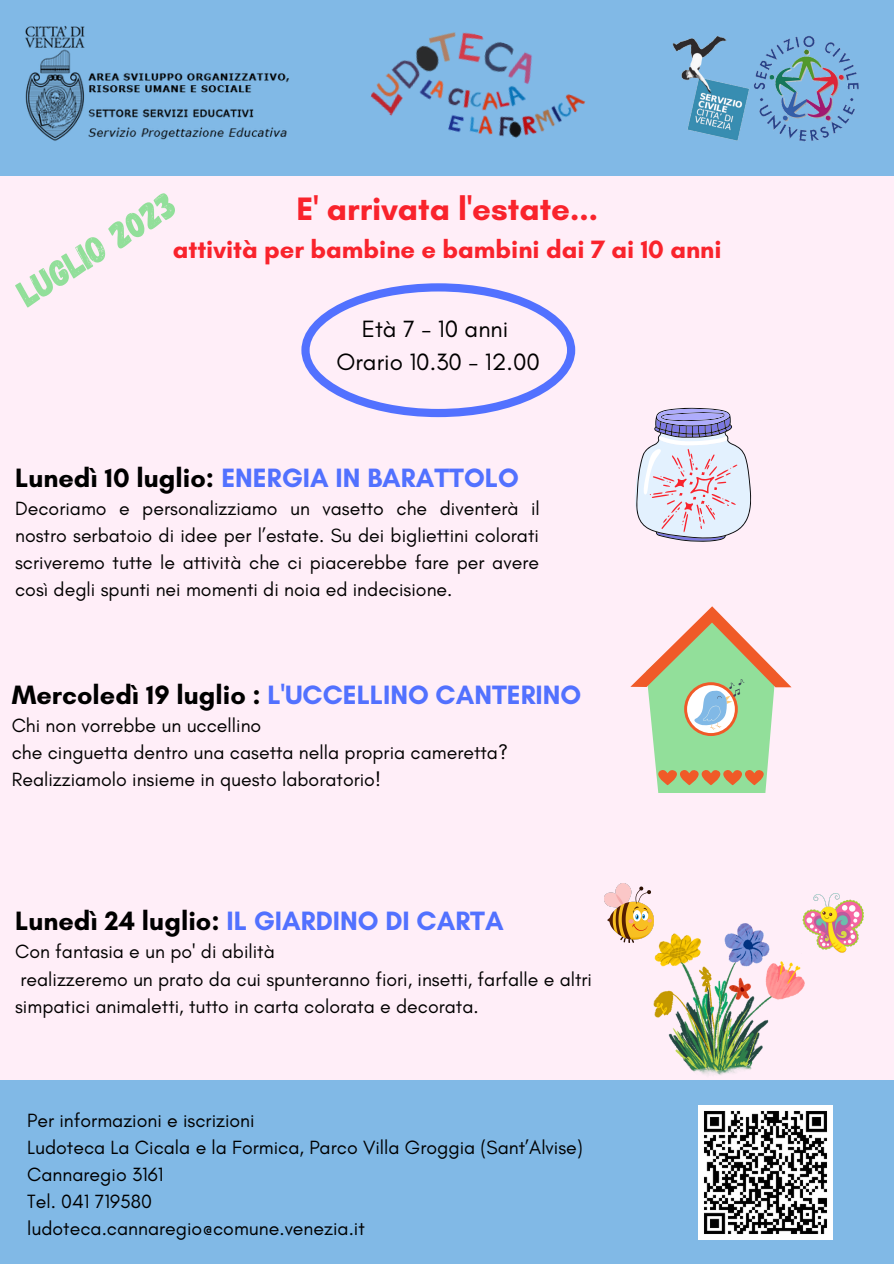
<style>
.page{position:relative;width:894px;height:1264px;background:#fff}
.page>*{position:absolute;margin:0;border:0;box-sizing:border-box;transform-origin:0 0}
.t1{font:36.75px "Gagalin";color:#92df9a}
.t2{font:700 33px "Glacial Indifference";color:#f9232c}
.t3{font:700 27px "Glacial Indifference";color:#5271ff}
.t4{font:700 25.5px "Glacial Indifference";color:#f9232c}
.t5{font:24px "Glacial Indifference";color:#000}
.t6{font:19.5px/27px "Glacial Indifference";color:#000}
.s1{color:#000}
</style>
<div class="page">
<div style="left:0;top:0;width:893px;height:1263px;background:#ffeef8"></div>
<div style="left:0;top:1080px;width:893px;height:183px;background:#81b9e6"></div>
<img style="left:698px;top:1105px;width:134px;height:134px">
<div style="left:0;top:0;width:893px;height:176px;background:#81b9e6"></div>
<img style="left:371px;top:32px;width:215px;height:106px">
<img style="left:25px;top:26px;width:264px;height:115px">
<img style="left:672px;top:36px;width:186px;height:106px">
<svg style="left:301px;top:283px;width:274px;height:134px"></svg>
<svg style="left:635px;top:408px;width:116px;height:134px"></svg>
<svg style="left:630px;top:606px;width:161px;height:186px"></svg>
<img style="left:802px;top:893px;width:61px;height:60px">
<img style="left:604px;top:883px;width:49px;height:59px">
<img style="left:653px;top:923px;width:151px;height:152px">
<p class="t1" style="left:8px;top:276px;width:181px;rotate:-32deg">LUGLIO 2023</p>
<p class="t2" style="left:296px;top:188px;width:303px">E' arrivata l'estate...</p>
<p class="t4" style="left:173px;top:234px;width:550px">attività per bambine e bambini dai 7 ai 10 anni</p>
<p class="t5" style="left:361px;top:314px;width:148px">Età 7 - 10 anni</p>
<p class="t5" style="left:336px;top:347px;width:205px">Orario 10.30 - 12.00</p>
<p class="t3" style="left:15px;top:461px;width:505px"><span class="s1">Lunedì 10 luglio:</span> ENERGIA IN BARATTOLO</p>
<p class="t6" style="left:15px;top:495px;width:526px;text-align:justify">Decoriamo e personalizziamo un vasetto che diventerà il nostro serbatoio di idee per l’estate. Su dei bigliettini colorati scriveremo tutte le attività che ci piacerebbe fare per avere così degli spunti nei momenti di noia ed indecisione.</p>
<p class="t3" style="left:12px;top:678px;width:571px"><span class="s1">Mercoledì 19 luglio :</span> L'UCCELLINO CANTERINO</p>
<p class="t6" style="left:12px;top:712px;width:251px">Chi non vorrebbe un uccellino</p>
<p class="t6" style="left:12px;top:739px;width:497px">che cinguetta dentro una casetta nella propria cameretta?</p>
<p class="t6" style="left:12px;top:766px;width:370px">Realizziamolo insieme in questo laboratorio!</p>
<p class="t3" style="left:15px;top:904px;width:490px"><span class="s1">Lunedì 24 luglio:</span> IL GIARDINO DI CARTA</p>
<p class="t6" style="left:15px;top:938px;width:261px">Con fantasia e un po' di abilità</p>
<p class="t6" style="left:15px;top:965px;width:578px">realizzeremo un prato da cui spunteranno fiori, insetti, farfalle e altri simpatici animaletti, tutto in carta colorata e decorata.</p>
<p class="t6" style="left:27px;top:1106px;width:229px">Per informazioni e iscrizioni</p>
<p class="t6" style="left:27px;top:1133px;width:557px">Ludoteca La Cicala e la Formica, Parco Villa Groggia (Sant’Alvise)<br>Cannaregio 3161</p>
<p class="t6" style="left:27px;top:1187px;width:126px">Tel. 041 719580</p>
<p class="t6" style="left:27px;top:1214px;width:339px">ludoteca.cannaregio@comune.venezia.it</p>
</div>
